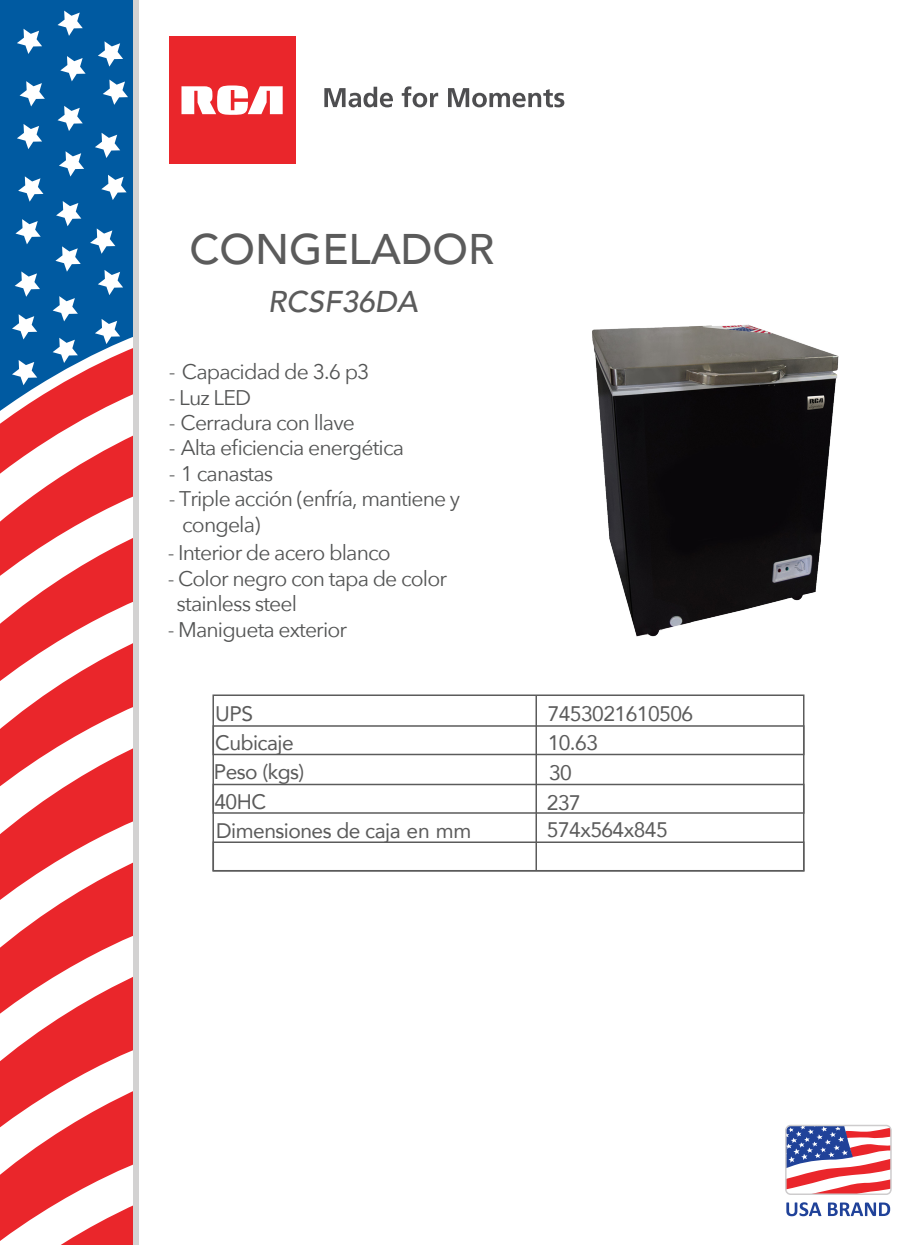
<style>
.page{position:relative;width:918px;height:1245px;background:#fff}
.page>*{position:absolute;margin:0;border:0;box-sizing:border-box;transform-origin:0 0}
.t1{font:500 42.75px "Avenir";color:#5b5b5b}
.t2{font:italic 500 30px "Avenir";color:#5b5b5b}
.t3{font:21.15px/25.3px "Avenir Next";letter-spacing:-.04em;color:#535454}
.t4{font:21px/29.5px "Avenir";letter-spacing:-.025em;color:#5b5b5b}
</style>
<div class="page">
<svg style="left:0;top:0;width:133px;height:11px"></svg>
<svg style="left:0;top:11px;width:174px;height:1234px"></svg>
<div style="left:133px;top:0;width:5px;height:1245px;background:#d3d2d2"></div>
<svg style="left:324px;top:87px;width:69px;height:20px"></svg>
<svg style="left:402px;top:86px;width:36px;height:21px"></svg>
<svg style="left:448px;top:88px;width:116px;height:19px"></svg>
<div style="left:169px;top:37px;width:126px;height:127px;background:#ea262b"></div>
<svg style="left:181px;top:85px;width:102px;height:30px"></svg>
<svg style="left:787px;top:1125px;width:102px;height:67px"></svg>
<svg style="left:786px;top:1202px;width:35px;height:14px"></svg>
<svg style="left:828px;top:1202px;width:62px;height:14px"></svg>
<div style="left:785px;top:1125px;width:107px;height:70px;border:2px solid #cecccd;border-radius:5px"></div>
<img style="left:592px;top:324px;width:247px;height:313px">
<div style="left:212px;top:694px;width:592px;height:177px;border:2px solid #5b5b5b"></div>
<div style="left:213px;top:725px;width:591px;height:30px;border:2px solid #5b5b5b"></div>
<div style="left:213px;top:784px;width:591px;height:30px;border:2px solid #5b5b5b"></div>
<div style="left:213px;top:841px;width:591px;height:30px;border:2px solid #5b5b5b"></div>
<hr style="left:536px;top:695px;width:1px;height:176px;background:#5b5b5b">
<h1 class="t1" style="left:189px;top:212px;width:306px">CONGELADOR</h1>
<h2 class="t2" style="left:268px;top:283px;width:152px">RCSF36DA</h2>
<p class="t3" style="left:169px;top:358px;width:202px">- Capacidad de 3.6 p3</p>
<p class="t3" style="left:169px;top:384px;width:84px">- Luz LED</p>
<p class="t3" style="left:169px;top:409px;width:188px">- Cerradura con llave</p>
<p class="t3" style="left:169px;top:434px;width:237px">- Alta eficiencia energética</p>
<p class="t3" style="left:182px;top:485px;width:280px;text-indent:-13px">- Triple acción (enfría, mantiene y congela)</p>
<p class="t3" style="left:169px;top:460px;width:106px">- 1 canastas</p>
<p class="t3" style="left:168px;top:539px;width:225px">- Interior de acero blanco</p>
<p class="t3" style="left:177px;top:565px;width:272px;text-indent:-9px">- Color negro con tapa de color stainless steel</p>
<p class="t3" style="left:168px;top:616px;width:181px">- Manigueta exterior</p>
<p class="t4" style="left:214px;top:698px;width:92px">UPS<br>Cubicaje<br>Peso (kgs)<br>40HC</p>
<p class="t4" style="left:548px;top:699px;width:147px">7453021610506<br>10.63</p>
<p class="t4" style="left:547px;top:815px;width:122px">574x564x845</p>
<p class="t4" style="left:547px;top:757px;width:35px;line-height:30px">30<br>237</p>
<p class="t4" style="left:216px;top:815px;width:257px">Dimensiones de caja en mm</p>
</div>
